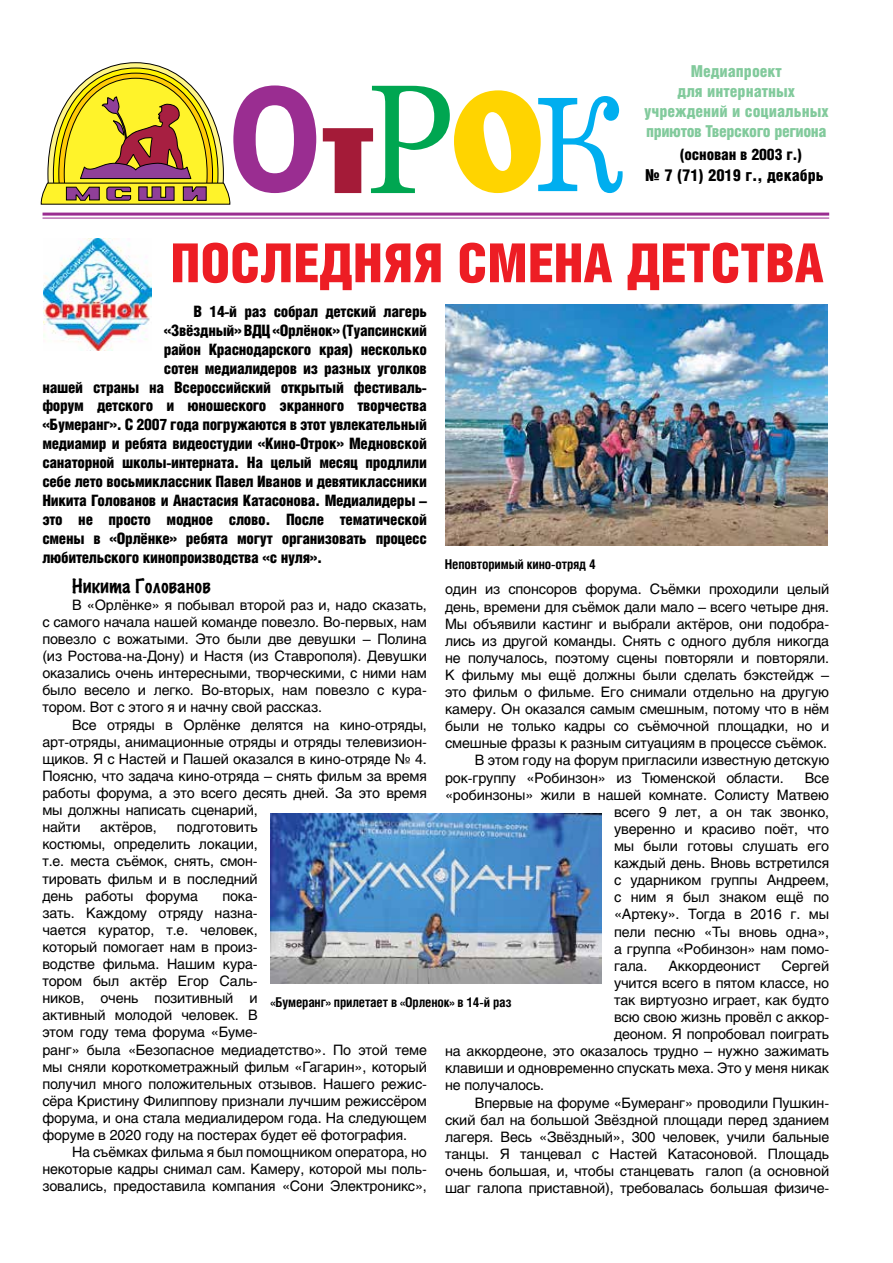
<style>
.page{position:relative;width:893px;height:1263px;background:#fff}
.page>*{position:absolute;margin:0;border:0;box-sizing:border-box;transform-origin:0 0}
.t1{font:54px "Helios Cond Black C";color:#ed1d24}
.t2{font:100 18px "Marker Felt";color:#000}
.t3{font:16.5px/19.8px "Helios Cond Black C";color:#82ca9c;text-align:center}
.t4{font:16.5px "Helios Cond Black C";color:#000}
.t5{font:15.75px "Helios Cond Black C";letter-spacing:-.02em;color:#000}
.t6{font:14.25px/17.1px "Helios C";letter-spacing:-.01em;color:#000;text-align:justify}
.t7{font:700 13.5px "Helios Cond C";letter-spacing:-.01em;color:#000}
</style>
<div class="page">
<svg style="left:41px;top:62px;width:789px;height:234px"></svg>
<img style="left:43px;top:238px;width:108px;height:112px">
<img style="left:270px;top:813px;width:331px;height:170px">
<img style="left:445px;top:304px;width:383px;height:241px">
<p class="t3" style="left:644px;top:61px;width:186px">Медиапроект<br>для интернатных учреждений и социальных приютов Тверского региона</p>
<p class="t5" style="left:680px;top:145px;width:124px">(основан в 2003 г.)</p>
<p class="t4" style="left:645px;top:166px;width:180px">№ 7 (71) 2019 г., декабрь</p>
<h1 class="t1" style="left:170px;top:232px;width:655px">ПОСЛЕДНЯЯ СМЕНА ДЕТСТВА</h1>
<p class="t5" style="left:194px;top:302px;width:235px">В 14-й раз собрал детский лагерь</p>
<p class="t5" style="left:164px;top:321px;width:265px">«Звёздный» ВДЦ «Орлёнок» (Туапсинский</p>
<p class="t5" style="left:164px;top:340px;width:265px">район Краснодарского края) несколько</p>
<p class="t5" style="left:164px;top:359px;width:265px">сотен медиалидеров из разных уголков</p>
<p class="t5" style="left:42px;top:378px;width:386px">нашей страны на Всероссийский открытый фестиваль-</p>
<p class="t5" style="left:42px;top:397px;width:386px">форум детского и юношеского экранного творчества</p>
<p class="t5" style="left:42px;top:416px;width:386px">«Бумеранг». С 2007 года погружаются в этот увлекательный</p>
<p class="t5" style="left:42px;top:435px;width:386px">медиамир и ребята видеостудии «Кино-Отрок» Медновской</p>
<p class="t5" style="left:42px;top:453px;width:386px">санаторной школы-интерната. На целый месяц продлили</p>
<p class="t5" style="left:42px;top:472px;width:386px">себе лето восьмиклассник Павел Иванов и девятиклассники</p>
<p class="t5" style="left:42px;top:491px;width:386px">Никита Голованов и Анастасия Катасонова. Медиалидеры –</p>
<p class="t5" style="left:42px;top:510px;width:386px">это не просто модное слово. После тематической</p>
<p class="t5" style="left:42px;top:529px;width:386px">смены в «Орлёнке» ребята могут организовать процесс</p>
<p class="t5" style="left:42px;top:548px;width:281px">любительского кинопроизводства «с нуля».</p>
<p class="t2" style="left:72px;top:572px;width:140px">Никита Голованов</p>
<p class="t6" style="left:42px;top:596px;width:386px;text-indent:30px">В «Орлёнке» я побывал второй раз и, надо сказать, с самого начала нашей команде повезло. Во-первых, нам повезло с вожатыми. Это были две девушки – Полина (из Ростова-на-Дону) и Настя (из Ставрополя). Девушки оказались очень интересными, творческими, с ними нам было весело и легко. Во-вторых, нам повезло с кура&shy;тором. Вот с этого я и начну свой рассказ.</p>
<p class="t6" style="left:42px;top:716px;width:386px;text-align:left;text-indent:30px">Все отряды в Орлёнке делятся на кино-отряды, арт-отряды, анимационные отряды и отряды телевизион&shy;щиков. Я с Настей и Пашей оказался в кино-отряде № 4.<br>Поясню, что задача кино-отряда – снять фильм за время работы форума, а это всего десять дней. За это время мы должны написать сценарий,<br>найти</p>
<p class="t7" style="left:445px;top:556px;width:152px">Неповторимый кино-отряд 4</p>
<p class="t6" style="left:445px;top:581px;width:386px">один из спонсоров форума. Съёмки проходили целый</p>
<p class="t6" style="left:445px;top:598px;width:386px">день, времени для съёмок дали мало – всего четыре дня.</p>
<p class="t6" style="left:445px;top:615px;width:386px">Мы объявили кастинг и выбрали актёров, они подобра-</p>
<p class="t6" style="left:445px;top:632px;width:386px">лись из другой команды. Снять с одного дубля никогда</p>
<p class="t6" style="left:445px;top:649px;width:386px">не получалось, поэтому сцены повторяли и повторяли.</p>
<p class="t6" style="left:445px;top:666px;width:386px">К фильму мы ещё должны были сделать бэкстейдж –</p>
<p class="t6" style="left:445px;top:683px;width:386px">это фильм о фильме. Его снимали отдельно на другую</p>
<p class="t6" style="left:445px;top:700px;width:386px">камеру. Он оказался самым смешным, потому что в нём</p>
<p class="t6" style="left:445px;top:717px;width:386px">были не только кадры со съёмочной площадки, но и</p>
<p class="t6" style="left:445px;top:735px;width:384px">смешные фразы к разным ситуациям в процессе съёмок.</p>
<p class="t6" style="left:475px;top:752px;width:356px">В этом году на форум пригласили известную детскую</p>
<p class="t6" style="left:445px;top:769px;width:340px">рок-группу «Робинзон» из Тюменской области.</p>
<p class="t6" style="left:805px;top:769px;width:26px">Все</p>
<p class="t6" style="left:445px;top:786px;width:386px">«робинзоны» жили в нашей комнате. Солисту Матвею</p>
<p class="t6" style="left:614px;top:803px;width:217px">всего 9 лет, а он так звонко,</p>
<p class="t6" style="left:614px;top:820px;width:217px">уверенно и красиво поёт, что</p>
<p class="t6" style="left:614px;top:837px;width:217px">мы были готовы слушать его</p>
<p class="t6" style="left:614px;top:854px;width:217px">каждый день. Вновь встретился</p>
<p class="t6" style="left:614px;top:871px;width:217px">с ударником группы Андреем,</p>
<p class="t6" style="left:614px;top:888px;width:217px">с ним я был знаком ещё по</p>
<p class="t6" style="left:614px;top:906px;width:217px">«Артеку». Тогда в 2016 г. мы</p>
<p class="t6" style="left:614px;top:923px;width:217px">пели песню «Ты вновь одна»,</p>
<p class="t6" style="left:614px;top:940px;width:217px">а группа «Робинзон» нам помо-</p>
<p class="t6" style="left:614px;top:957px;width:35px">гала.</p>
<p class="t6" style="left:668px;top:957px;width:94px">Аккордеонист</p>
<p class="t6" style="left:782px;top:957px;width:49px">Сергей</p>
<p class="t6" style="left:614px;top:974px;width:217px">учится всего в пятом классе, но</p>
<p class="t6" style="left:614px;top:991px;width:217px">так виртуозно играет, как будто</p>
<p class="t6" style="left:614px;top:1008px;width:217px">всю свою жизнь провёл с аккор-</p>
<p class="t6" style="left:614px;top:1025px;width:217px">деоном. Я попробовал поиграть</p>
<p class="t6" style="left:445px;top:1042px;width:386px">на аккордеоне, это оказалось трудно – нужно зажимать</p>
<p class="t6" style="left:445px;top:1059px;width:386px">клавиши и одновременно спускать меха. Это у меня никак</p>
<p class="t6" style="left:445px;top:1077px;width:101px">не получалось.</p>
<p class="t6" style="left:475px;top:1094px;width:356px">Впервые на форуме «Бумеранг» проводили Пушкин-</p>
<p class="t6" style="left:445px;top:1111px;width:386px">ский бал на большой Звёздной площади перед зданием</p>
<p class="t6" style="left:445px;top:1128px;width:386px">лагеря. Весь «Звёздный», 300 человек, учили бальные</p>
<p class="t6" style="left:445px;top:1145px;width:386px">танцы. Я танцевал с Настей Катасоновой. Площадь</p>
<p class="t6" style="left:445px;top:1162px;width:386px">очень большая, и, чтобы станцевать галоп (а основной</p>
<p class="t6" style="left:445px;top:1179px;width:386px">шаг галопа приставной), требовалась большая физиче-</p>
<p class="t6" style="left:100px;top:818px;width:58px">актёров,</p>
<p class="t6" style="left:42px;top:818px;width:217px;text-indent:134px">подготовить костюмы, определить локации, т.е. места съёмок, снять, смон&shy;тировать фильм и в последний день работы форума</p>
<p class="t6" style="left:42px;top:887px;width:386px;text-align:left;text-indent:180px">пока-<br>зать. Каждому отряду назна-<br>чается куратор, т.е. человек,<br>который помогает нам в произ-<br>водстве фильма. Нашим кура-<br>тором был актёр Егор Саль-<br>ников, очень позитивный и<br>активный молодой человек. В<br>этом году тема форума «Буме-<br>ранг» была «Безопасное медиадетство». По этой теме мы сняли короткометражный фильм «Гагарин», который получил много положительных отзывов. Нашего режис&shy;сёра Кристину Филиппову признали лучшим режиссёром форума, и она стала медиалидером года. На следующем форуме в 2020 году на постерах будет её фотография.</p>
<p class="t6" style="left:42px;top:1143px;width:386px;text-indent:30px">На съёмках фильма я был помощником оператора, но некоторые кадры снимал сам. Камеру, которой мы поль&shy;зовались, предоставила компания «Сони Электроникс»,</p>
<p class="t7" style="left:270px;top:994px;width:243px">«Бумеранг» прилетает в «Орленок» в 14-й раз</p>
</div>
